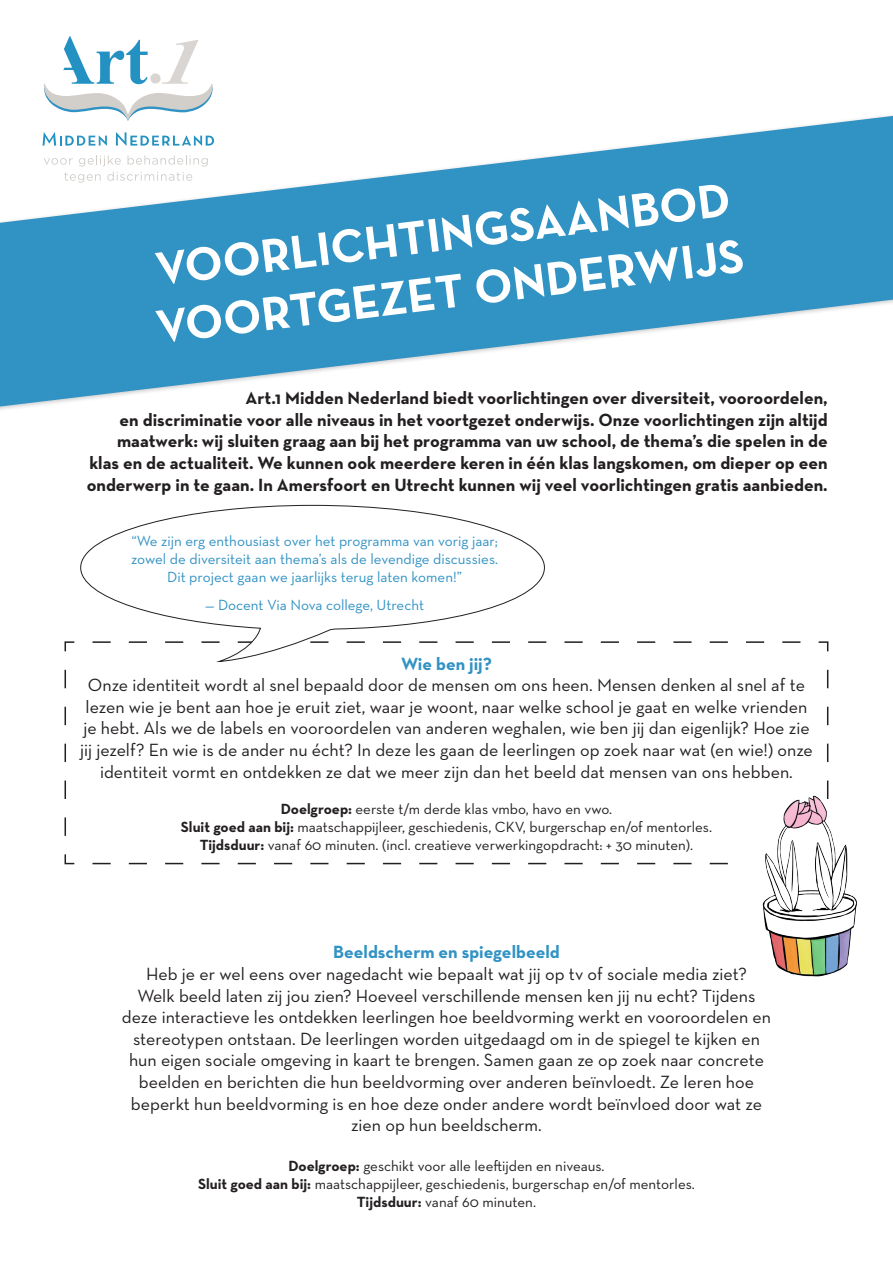
<style>
.page{position:relative;width:893px;height:1263px;background:#fff}
.page>*{position:absolute;margin:0;border:0;box-sizing:border-box;transform-origin:0 0}
.t1{font:700 48px "Neutraface Text";color:#fff}
.t2{font:18px/21.6px "Neutraface Text";color:#231f20;text-align:center}
.t3{font:700 18px/21.6px "Neutraface Text";color:#231f20;text-align:right}
.t4{font:700 18px "Neutraface Text";color:#3192c4}
.t5{font:15px "Neutraface Text";color:#231f20}
.t6{font:15px/18px "Neutraface Text";color:#3192c4;text-align:center}
.s1{font-weight:700}
</style>
<div class="page">
<svg style="left:64px;top:641px;width:765px;height:224px"></svg>
<svg style="left:80px;top:505px;width:465px;height:158px"></svg>
<svg style="left:0;top:116px;width:893px;height:290px;fill:#3192c4"></svg>
<svg style="left:43px;top:132px;width:64px;height:14px"></svg>
<svg style="left:116px;top:132px;width:98px;height:14px"></svg>
<svg style="left:44px;top:156px;width:164px;height:27px"></svg>
<svg style="left:44px;top:36px;width:169px;height:85px"></svg>
<div style="left:740px;top:801px;width:123px;height:81px;background:#fff"></div>
<img style="left:747px;top:785px;width:110px;height:192px">
<p class="t1" style="left:152px;top:239px;width:580px;rotate:-7deg">VOORLICHTINGSAANBOD</p>
<p class="t1" style="left:152px;top:297px;width:593px;rotate:-7deg">VOORTGEZET ONDERWIJS</p>
<p class="t3" style="left:246px;top:387px;width:584px">Art.1 Midden Nederland biedt voorlichtingen over diversiteit, vooroordelen,</p>
<p class="t3" style="left:87px;top:409px;width:742px">en discriminatie voor alle niveaus in het voortgezet onderwijs. Onze voorlichtingen zijn altijd maatwerk: wij sluiten graag aan bij het programma van uw school, de thema’s die spelen in de klas en de actualiteit. We kunnen ook meerdere keren in één klas langskomen, om dieper op een onderwerp in te gaan. In Amersfoort en Utrecht kunnen wij veel voorlichtingen gratis aanbieden.</p>
<p class="t6" style="left:131px;top:532px;width:368px">“We zijn erg enthousiast over het programma van vorig jaar;</p>
<p class="t6" style="left:131px;top:550px;width:369px">zowel de diversiteit aan thema’s als de levendige discussies.<br>Dit project gaan we jaarlijks terug laten komen!”</p>
<p class="t6" style="left:205px;top:596px;width:220px">— Docent Via Nova college, Utrecht</p>
<p class="t4" style="left:401px;top:652px;width:92px">Wie ben jij?</p>
<p class="t2" style="left:80px;top:674px;width:734px">Onze identiteit wordt al snel bepaald door de mensen om ons heen. Mensen denken al snel af te lezen wie je bent aan hoe je eruit ziet, waar je woont, naar welke school je gaat en welke vrienden je hebt. Als we de labels en vooroordelen van anderen weghalen, wie ben jij dan eigenlijk? Hoe zie jij jezelf? En wie is de ander nu écht? In deze les gaan de leerlingen op zoek naar wat (en wie!) onze identiteit vormt en ontdekken ze dat we meer zijn dan het beeld dat mensen van ons hebben.</p>
<p class="t5" style="left:281px;top:799px;width:333px"><span class="s1">Doelgroep:</span> eerste t/m derde klas vmbo, havo en vwo.</p>
<p class="t5" style="left:181px;top:817px;width:533px"><span class="s1">Sluit goed aan bij:</span> maatschappijleer, geschiedenis, CKV, burgerschap en/of mentorles.</p>
<p class="t5" style="left:200px;top:835px;width:495px"><span class="s1">Tijdsduur:</span> vanaf 60 minuten. (incl. creatieve verwerkingopdracht: + 30 minuten).</p>
<p class="t4" style="left:333px;top:941px;width:228px">Beeldscherm en spiegelbeeld</p>
<p class="t2" style="left:122px;top:963px;width:651px">Heb je er wel eens over nagedacht wie bepaalt wat jij op tv of sociale media ziet?<br>Welk beeld laten zij jou zien? Hoeveel verschillende mensen ken jij nu echt? Tijdens deze interactieve les ontdekken leerlingen hoe beeldvorming werkt en vooroordelen en stereotypen ontstaan. De leerlingen worden uitgedaagd om in de spiegel te kijken en hun eigen sociale omgeving in kaart te brengen. Samen gaan ze op zoek naar concrete beelden en berichten die hun beeldvorming over anderen beïnvloedt. Ze leren hoe beperkt hun beeldvorming is en hoe deze onder andere wordt beïnvloed door wat ze zien op hun beeldscherm.</p>
<p class="t5" style="left:288px;top:1156px;width:318px"><span class="s1">Doelgroep:</span> geschikt voor alle leeftijden en niveaus.</p>
<p class="t5" style="left:198px;top:1174px;width:498px"><span class="s1">Sluit goed aan bij:</span> maatschappijleer, geschiedenis, burgerschap en/of mentorles.</p>
<p class="t5" style="left:357px;top:1192px;width:181px"><span class="s1">Tijdsduur:</span> vanaf 60 minuten.</p>
</div>
